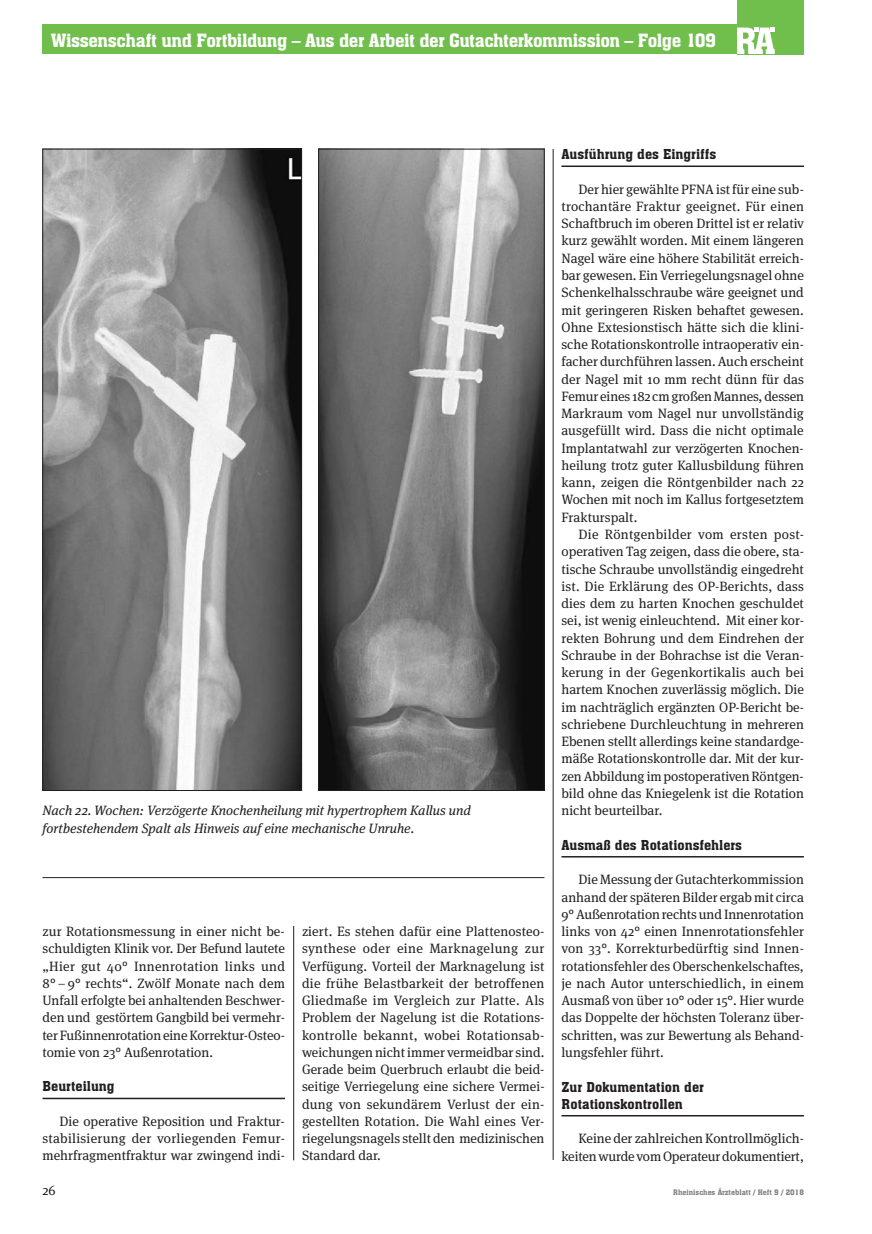
<style>
.page{position:relative;width:872px;height:1234px;background:#fff}
.page>*{position:absolute;margin:0;border:0;box-sizing:border-box;transform-origin:0 0}
.t1{font:18px "Aachen BT";letter-spacing:-.025em;color:#fff}
.t2{font:13.5px/17.2px "Meta Serif OT";color:#231f20;text-align:justify}
.t3{font:italic 13.5px/17.2px "Meta Serif OT";color:#231f20}
.t4{font:13.5px/17.2px "Aachen BT";color:#231f20}
.t5{font:7.5px "Aachen BT";color:#808285}
</style>
<div class="page">
<hr style="left:553px;top:149px;width:1px;height:1010px;background:#231f20">
<div style="left:737px;top:0;width:67px;height:54px;background:#70bf4c"></div>
<svg style="left:737px;top:28px;width:37px;height:26px"></svg>
<div style="left:43px;top:25px;width:694px;height:29px;background:#70bf4c"></div>
<img style="left:45px;top:151px;width:255px;height:637px">
<div style="left:43px;top:149px;width:259px;height:641px;border:1px solid #231f20"></div>
<img style="left:320px;top:151px;width:222px;height:637px">
<div style="left:318px;top:149px;width:226px;height:641px;border:1px solid #231f20"></div>
<hr style="left:561px;top:165px;width:243px;height:2px;background:#231f20">
<hr style="left:561px;top:855px;width:243px;height:2px;background:#231f20">
<hr style="left:561px;top:1114px;width:243px;height:2px;background:#231f20">
<hr style="left:43px;top:1097px;width:242px;height:1px;background:#231f20">
<hr style="left:43px;top:877px;width:501px;height:1px;background:#231f20">
<hr style="left:293px;top:925px;width:1px;height:235px;background:#231f20">
<h1 class="t1" style="left:51px;top:29px;width:666px">Wissenschaft und Fortbildung – Aus der Arbeit der Gutachterkommission – Folge 109</h1>
<p class="t3" style="left:43px;top:801px;width:430px">Nach 22. Wochen: Verzögerte Knochenheilung mit hypertrophem Kallus und fortbestehendem Spalt als Hinweis auf eine mechanische Unruhe.</p>
<p class="t2" style="left:43px;top:922px;width:244px">zur Rotationsmessung in einer nicht be&shy;schuldigten Klinik vor. Der Befund lautete „Hier gut 40° Innenrotation links und 8° – 9° rechts“. Zwölf Monate nach dem Unfall erfolgte bei anhaltenden Beschwer&shy;den und gestörtem Gangbild bei vermehr&shy;ter Fußinnenrotation eine Korrektur-Osteo&shy;tomie von 23° Außenrotation.</p>
<p class="t4" style="left:43px;top:1077px;width:74px">Beurteilung</p>
<p class="t2" style="left:43px;top:1112px;width:244px;text-indent:17px">Die operative Reposition und Fraktur&shy;stabilisierung der vorliegenden Femur&shy;mehrfragmentfraktur war zwingend indi-</p>
<p class="t2" style="left:302px;top:922px;width:244px">ziert. Es stehen dafür eine Plattenosteo&shy;synthese oder eine Marknagelung zur Verfügung. Vorteil der Marknagelung ist die frühe Belastbarkeit der betroffenen Gliedmaße im Vergleich zur Platte. Als Problem der Nagelung ist die Rotations&shy;kontrolle bekannt, wobei Rotationsab&shy;weichungen nicht immer vermeidbar sind.<br>Gerade beim Querbruch erlaubt die beid&shy;seitige Verriegelung eine sichere Vermei&shy;dung von sekundärem Verlust der ein&shy;gestellten Rotation. Die Wahl eines Ver&shy;riegelungsnagels stellt den medizinischen Standard dar.</p>
<p class="t4" style="left:561px;top:145px;width:156px">Ausführung des Eingriffs</p>
<p class="t2" style="left:561px;top:180px;width:244px;text-indent:17px">Der hier gewählte PFNA ist für eine sub&shy;trochantäre Fraktur geeignet. Für einen Schaftbruch im oberen Drittel ist er relativ kurz gewählt worden. Mit einem längeren Nagel wäre eine höhere Stabilität erreich&shy;bar gewesen. Ein Verriegelungsnagel ohne Schenkelhalsschraube wäre geeignet und mit geringeren Risken behaftet gewesen.<br>Ohne Extesionstisch hätte sich die klini&shy;sche Rotationskontrolle intraoperativ ein&shy;facher durchführen lassen. Auch erscheint der Nagel mit 10 mm recht dünn für das Femur eines 182 cm großen Mannes, dessen Markraum vom Nagel nur unvollständig ausgefüllt wird. Dass die nicht optimale Implantatwahl zur verzögerten Knochen&shy;heilung trotz guter Kallusbildung führen kann, zeigen die Röntgenbilder nach 22<br>Wochen mit noch im Kallus fortgesetztem Frakturspalt.</p>
<p class="t2" style="left:561px;top:525px;width:244px;text-indent:17px">Die Röntgenbilder vom ersten post&shy;operativen Tag zeigen, dass die obere, sta&shy;tische Schraube unvollständig eingedreht ist. Die Erklärung des OP-Berichts, dass dies dem zu harten Knochen geschuldet sei, ist wenig einleuchtend. Mit einer kor&shy;rekten Bohrung und dem Eindrehen der Schraube in der Bohrachse ist die Veran&shy;kerung in der Gegenkortikalis auch bei hartem Knochen zuverlässig möglich. Die im nachträglich ergänzten OP-Bericht be&shy;schriebene Durchleuchtung in mehreren Ebenen stellt allerdings keine standardge&shy;mäße Rotationskontrolle dar. Mit der kur&shy;zen Abbildung im postoperativen Röntgen&shy;bild ohne das Kniegelenk ist die Rotation nicht beurteilbar.</p>
<p class="t4" style="left:561px;top:835px;width:182px">Ausmaß des Rotationsfehlers</p>
<p class="t2" style="left:561px;top:870px;width:244px;text-indent:17px">Die Messung der Gutachterkommission anhand der späteren Bilder ergab mit circa 9° Außenrotation rechts und Innenrotation links von 42° einen Innenrotationsfehler von 33°. Korrekturbedürftig sind Innen&shy;rotationsfehler des Oberschenkelschaftes, je nach Autor unterschiedlich, in einem Ausmaß von über 10° oder 15°. Hier wurde das Doppelte der höchsten Toleranz über&shy;schritten, was zur Bewertung als Behand&shy;lungsfehler führt.</p>
<p class="t4" style="left:561px;top:1077px;width:144px">Zur Dokumentation der<br>Rotationskontrollen</p>
<p class="t2" style="left:561px;top:1129px;width:244px;text-align:right">Keine der zahlreichen Kontrollmöglich&shy;keiten wurde vom Operateur dokumentiert,</p>
<p class="t2" style="left:43px;top:1181px;width:15px">26</p>
<p class="t5" style="left:673px;top:1187px;width:132px">Rheinisches Ärzteblatt / Heft 9 / 2018</p>
</div>
